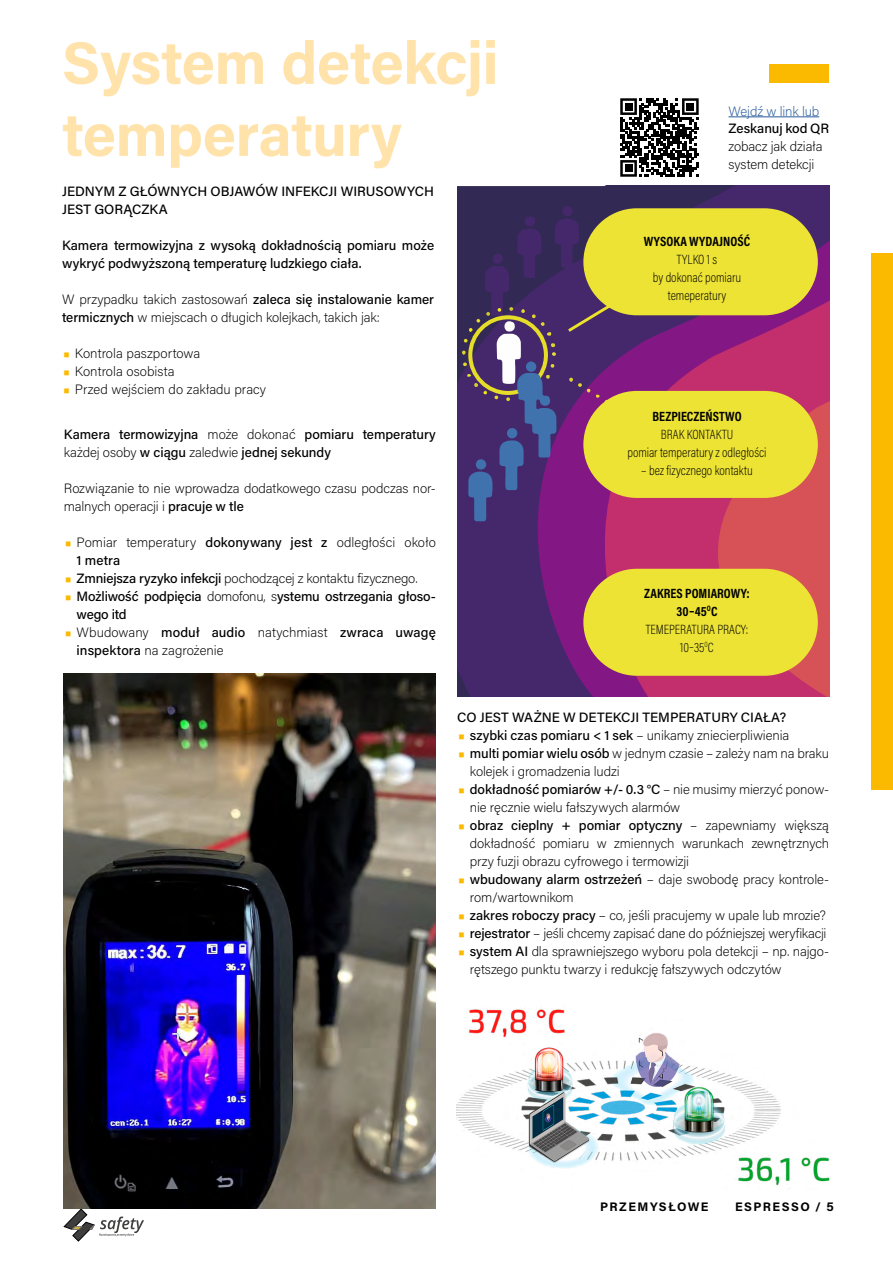
<style>
.page{position:relative;width:893px;height:1263px;background:#fff}
.page>*{position:absolute;margin:0;border:0;box-sizing:border-box;transform-origin:0 0}
.t1{font:700 60px/72px "Acumin Pro";letter-spacing:-.01em;color:#ffe3ab}
.t2{font:200 13.5px/18px "Acumin Pro";letter-spacing:-.005em;color:#000}
.t3{font:500 13.5px/18px "Acumin Pro";letter-spacing:-.005em;color:#000}
.t4{font:200 13.5px/18px "Acumin Pro Cond";color:#000;text-align:center}
.t5{font:700 13.5px "Acumin Pro Cond";color:#000}
.t6{font:200 13.5px "Acumin Pro";letter-spacing:-.015em;color:#275b9b}
.t7{font:700 12.3px "Acumin Pro";color:#000}
.s1{font-weight:500}
.s2{font-weight:400;font-size:24px;color:#fbba00}
.s3{font-weight:200}
.s4{font-weight:700}
</style>
<div class="page">
<div style="left:872px;top:253px;width:21px;height:537px;background:#fbba00"></div>
<div style="left:770px;top:64px;width:59px;height:18px;background:#fbba00"></div>
<svg style="left:64px;top:1209px;width:80px;height:32px"></svg>
<img style="left:64px;top:673px;width:372px;height:536px">
<img style="left:456px;top:1009px;width:373px;height:177px">
<svg style="left:457px;top:186px;width:372px;height:510px;background:#3e2863"></svg>
<svg style="left:517px;top:202px;width:312px;height:494px;background:#9c2e6d"></svg>
<div style="left:562px;top:206px;width:10px;height:10px;background:#45286a;border-radius:50%"></div>
<svg style="left:525px;top:216px;width:10px;height:10px"></svg>
<svg style="left:462px;top:218px;width:152px;height:303px;background:#533671"></svg>
<div style="left:583px;top:208px;width:235px;height:107px;background:#ede335;border-radius:54px"></div>
<div style="left:583px;top:391px;width:235px;height:107px;background:#ede335;border-radius:54px"></div>
<div style="left:583px;top:569px;width:235px;height:107px;background:#ede335;border-radius:54px"></div>
<svg style="left:620px;top:98px;width:79px;height:79px"></svg>
<div style="left:625px;top:103px;width:7px;height:7px;background:#000"></div>
<div style="left:687px;top:103px;width:7px;height:7px;background:#000"></div>
<div style="left:625px;top:165px;width:7px;height:7px;background:#000"></div>
<hr style="left:728px;top:116px;width:91px;height:1px;background:#275b9b">
<h1 class="t1" style="left:62px;top:24px;width:438px">SYSTEM DETEKCJI<br>TEMPERATURY</h1>
<p class="t3" style="left:62px;top:181px;width:374px">JEDNYM Z GŁÓWNYCH OBJAWÓW INFEKCJI WIRUSOWYCH<br>JEST GORĄCZKA</p>
<p class="t3" style="left:62px;top:235px;width:374px">Kamera termowizyjna z wysoką dokładnością pomiaru może wykryć podwyższoną temperaturę ludzkiego ciała.</p>
<p class="t2" style="left:62px;top:289px;width:374px">W przypadku takich zastosowań <span class="s1">zaleca się instalowanie kamer termicznych</span> w miejscach o długich kolejkach, takich jak:</p>
<p class="t2" style="left:62px;top:343px;width:140px"><span class="s2">•</span> Kontrola paszportowa</p>
<p class="t2" style="left:62px;top:361px;width:114px"><span class="s2">•</span> Kontrola osobista</p>
<p class="t2" style="left:62px;top:379px;width:206px"><span class="s2">•</span> Przed wejściem do zakładu pracy</p>
<p class="t3" style="left:64px;top:425px;width:374px">Kamera termowizyjna <span class="s3">może dokonać</span> pomiaru temperatury <span class="s3">każdej osoby</span> w ciągu <span class="s3">zaledwie</span> jednej sekundy</p>
<p class="t2" style="left:64px;top:479px;width:374px">Rozwiązanie to nie wprowadza dodatkowego czasu podczas nor&shy;malnych operacji i <span class="s1">pracuje w tle</span></p>
<p class="t2" style="left:77px;top:533px;width:361px;text-indent:-13px"><span class="s2">•</span> Pomiar temperatury <span class="s1">dokonywany jest z</span> odległości około<br><span class="s1">1 metra</span></p>
<p class="t2" style="left:64px;top:569px;width:355px"><span class="s2">•</span> <span class="s1">Zmniejsza ryzyko infekcji</span> pochodzącej z kontaktu fizycznego.</p>
<p class="t3" style="left:77px;top:587px;width:361px;text-indent:-13px"><span class="s2">•</span> Możliwość podpięcia <span class="s3">domofonu, s</span>ystemu ostrzegania głoso&shy;wego itd</p>
<p class="t2" style="left:77px;top:623px;width:361px;text-indent:-13px"><span class="s2">•</span> Wbudowany <span class="s1">moduł audio</span> natychmiast <span class="s1">zwraca uwagę inspektora</span> na zagrożenie</p>
<p class="t6" style="left:728px;top:102px;width:92px">Wejdź w link lub</p>
<p class="t3" style="left:728px;top:119px;width:102px">Zeskanuj kod QR</p>
<p class="t2" style="left:728px;top:137px;width:96px">zobacz jak działa system detekcji</p>
<p class="t5" style="left:644px;top:233px;width:108px">WYSOKA WYDAJNOŚĆ</p>
<p class="t4" style="left:653px;top:250px;width:90px">TYLKO 1 s<br>by dokonać pomiaru temeperatury</p>
<p class="t5" style="left:652px;top:408px;width:91px">BEZPIECZEŃSTWO</p>
<p class="t4" style="left:627px;top:425px;width:141px">BRAK KONTAKTU<br>pomiar temperatury z odległości</p>
<p class="t4" style="left:641px;top:461px;width:113px">– bez fizycznego kontaktu</p>
<p class="t4" style="left:644px;top:584px;width:107px"><span class="s4">ZAKRES POMIAROWY:<br>30‒45</span><sup>O</sup><span class="s4">C<br></span>TEMEPERATURA PRACY:<br>10‒35<sup>0</sup>C</p>
<p class="t3" style="left:457px;top:708px;width:331px">CO JEST WAŻNE W DETEKCJI TEMPERATURY CIAŁA?</p>
<p class="t2" style="left:457px;top:726px;width:334px"><span class="s2">•</span> <span class="s1">szybki czas pomiaru &lt; 1 sek</span> – unikamy zniecierpliwienia</p>
<p class="t2" style="left:470px;top:744px;width:361px;text-indent:-13px"><span class="s2">•</span> <span class="s1">multi pomiar wielu osób</span> w jednym czasie – zależy nam na braku kolejek i gromadzenia ludzi</p>
<p class="t2" style="left:470px;top:780px;width:361px;text-indent:-13px"><span class="s2">•</span> <span class="s1">dokładność pomiarów +/- 0.3 °C</span> – nie musimy mierzyć ponow&shy;nie ręcznie wielu fałszywych alarmów</p>
<p class="t2" style="left:470px;top:816px;width:361px;text-align:justify;text-indent:-13px"><span class="s2">•</span> <span class="s1">obraz cieplny + pomiar optyczny</span> – zapewniamy większą dokładność pomiaru w zmiennych warunkach zewnętrznych przy fuzji obrazu cyfrowego i termowizji</p>
<p class="t2" style="left:470px;top:870px;width:361px;text-indent:-13px"><span class="s2">•</span> <span class="s1">wbudowany alarm ostrzeżeń</span> – daje swobodę pracy kontrole&shy;rom/wartownikom</p>
<p class="t2" style="left:457px;top:906px;width:370px"><span class="s2">•</span> <span class="s1">zakres roboczy pracy</span> – co, jeśli pracujemy w upale lub mrozie?</p>
<p class="t2" style="left:457px;top:924px;width:371px"><span class="s2">•</span> <span class="s1">rejestrator</span> – jeśli chcemy zapisać dane do późniejszej weryfikacji</p>
<p class="t2" style="left:470px;top:942px;width:361px;text-indent:-13px"><span class="s2">•</span> <span class="s1">system AI</span> dla sprawniejszego wyboru pola detekcji – np. najgo&shy;rętszego punktu twarzy i redukcję fałszywych odczytów</p>
<p class="t7" style="left:600px;top:1197px;width:20px">PRZEMYS</p>
<p class="t7" style="left:668px;top:1197px;width:20px">ŁOWE</p>
<p class="t7" style="left:735px;top:1197px;width:20px">ESPRESSO</p>
<p class="t7" style="left:815px;top:1197px;width:20px">/ 5</p>
</div>
